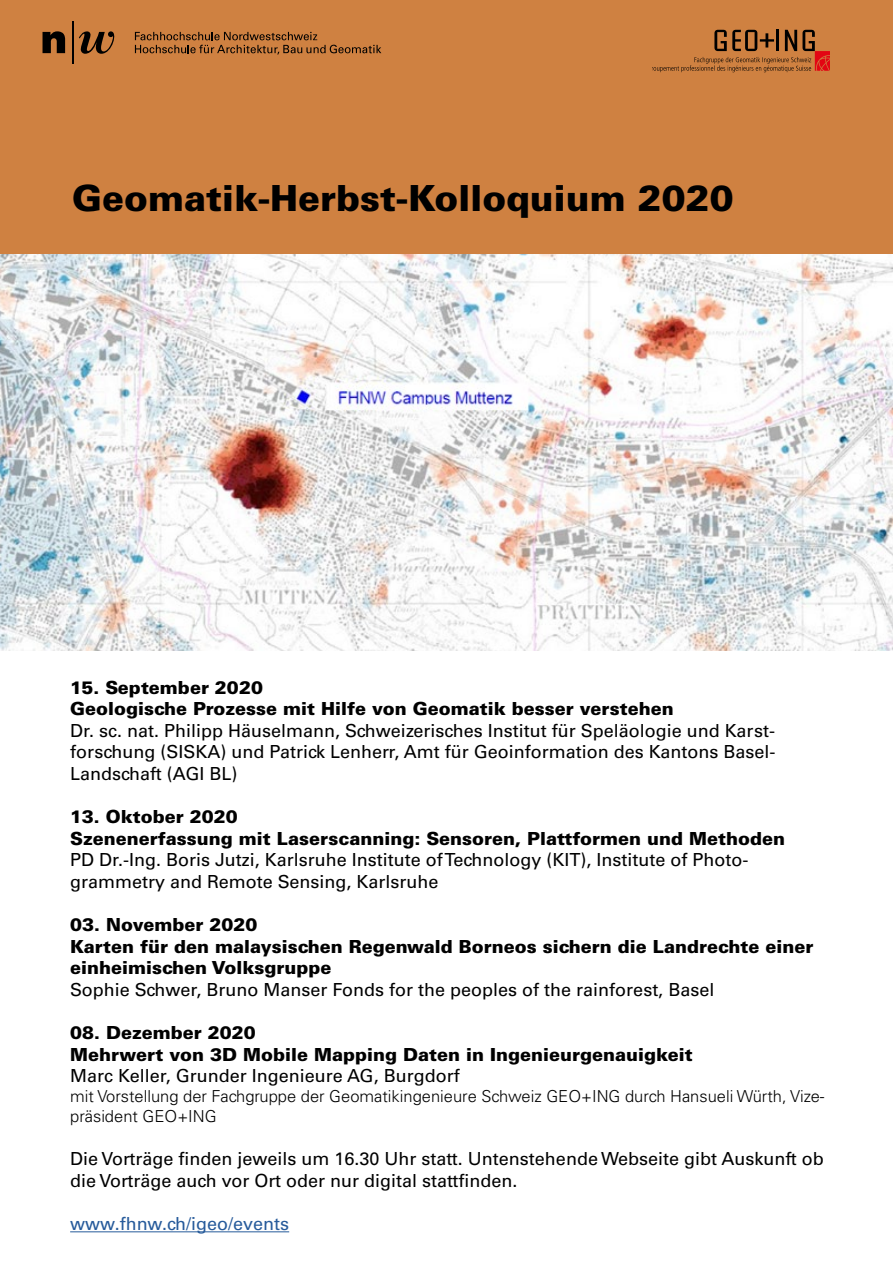
<style>
.page{position:relative;width:893px;height:1263px;background:#fff}
.page>*{position:absolute;margin:0;border:0;box-sizing:border-box;transform-origin:0 0}
.t1{font:900 36px "Univers LT Std";color:#000}
.t2{font:18px/21.6px "Univers LT Std";color:#000}
.t3{font:900 18px/21.6px "Univers LT Std";color:#000}
.t4{font:18px "Univers LT Std";color:#275b9b}
.t5{font:300 16.5px/19.8px "Univers LT Std";color:#000}
</style>
<div class="page">
<img style="left:0;top:253px;width:893px;height:398px">
<div style="left:0;top:0;width:893px;height:253px;background:#cf8141"></div>
<svg style="left:653px;top:30px;width:176px;height:42px"></svg>
<svg style="left:135px;top:32px;width:246px;height:23px"></svg>
<hr style="left:72px;top:21px;width:2px;height:43px;background:#000">
<svg style="left:43px;top:31px;width:22px;height:22px"></svg>
<svg style="left:79px;top:31px;width:36px;height:23px"></svg>
<hr style="left:70px;top:1231px;width:219px;height:1px;background:#275b9b">
<h1 class="t1" style="left:72px;top:175px;width:663px">Geomatik-Herbst-Kolloquium 2020</h1>
<p class="t3" style="left:70px;top:676px;width:605px">15. September 2020<br>Geologische Prozesse mit Hilfe von Geomatik besser verstehen</p>
<p class="t2" style="left:70px;top:720px;width:707px;text-align:justify">Dr. sc. nat. Philipp Häuselmann, Schweizerisches Institut für Speläologie und Karst&shy;forschung (SISKA) und Patrick Lenherr, Amt für Geoinformation des Kantons Basel-Landschaft (AGI BL)</p>
<p class="t3" style="left:70px;top:806px;width:716px">13. Oktober 2020<br>Szenenerfassung mit Laserscanning: Sensoren, Plattformen und Methoden</p>
<p class="t2" style="left:70px;top:849px;width:680px">PD Dr.-Ing. Boris Jutzi, Karlsruhe Institute of Technology (KIT), Institute of Photo&shy;grammetry and Remote Sensing, Karlsruhe</p>
<p class="t3" style="left:70px;top:914px;width:745px">03. November 2020<br>Karten für den malaysischen Regenwald Borneos sichern die Landrechte einer einheimischen Volksgruppe</p>
<p class="t2" style="left:70px;top:979px;width:646px">Sophie Schwer, Bruno Manser Fonds for the peoples of the rainforest, Basel</p>
<p class="t3" style="left:70px;top:1022px;width:624px">08. Dezember 2020<br>Mehrwert von 3D Mobile Mapping Daten in Ingenieurgenauigkeit</p>
<p class="t2" style="left:70px;top:1065px;width:391px">Marc Keller, Grunder Ingenieure AG, Burgdorf</p>
<p class="t5" style="left:70px;top:1086px;width:756px">mit Vorstellung der Fachgruppe der Geomatikingenieure Schweiz GEO+ING durch Hansueli Würth, Vize&shy;präsident GEO+ING</p>
<p class="t2" style="left:70px;top:1148px;width:755px">Die Vorträge finden jeweils um 16.30 Uhr statt. Untenstehende Webseite gibt Auskunft ob die Vorträge auch vor Ort oder nur digital stattfinden.</p>
<p class="t4" style="left:70px;top:1213px;width:221px">www.fhnw.ch/igeo/events</p>
</div>
